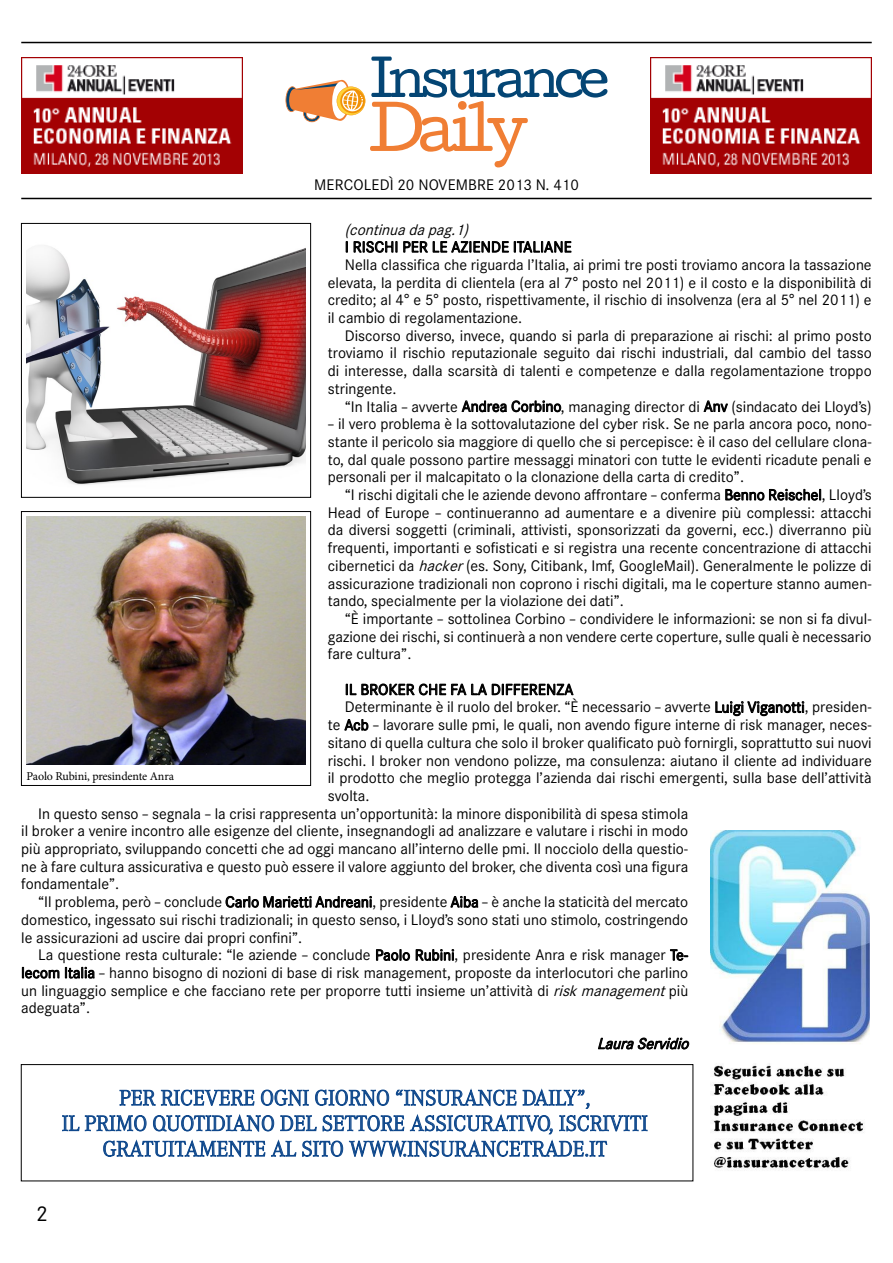
<style>
.page{position:relative;width:893px;height:1263px;background:#fff}
.page>*{position:absolute;margin:0;border:0;box-sizing:border-box;transform-origin:0 0}
.t1{font:300 21px/25.5px "Corporate A";color:#0f488c;text-align:center}
.t2{font:21px "Corporate S";color:#000}
.t3{font:15px/17.7px "Corporate S";color:#000;text-align:justify}
.t4{font:italic 15px "Corporate S";color:#000}
.t5{font:12px "Minion Pro";letter-spacing:-.01em;color:#000}
.s1{font-style:italic}
</style>
<div class="page">
<svg style="left:285px;top:57px;width:322px;height:110px"></svg>
<hr style="left:21px;top:42px;width:851px;height:1px;background:#000">
<hr style="left:21px;top:198px;width:851px;height:1px;background:#000">
<svg style="left:346px;top:241px;width:51px;height:12px"></svg>
<svg style="left:403px;top:241px;width:169px;height:12px"></svg>
<svg style="left:461px;top:400px;width:100px;height:13px"></svg>
<svg style="left:703px;top:400px;width:25px;height:13px"></svg>
<svg style="left:725px;top:488px;width:96px;height:13px"></svg>
<svg style="left:346px;top:683px;width:228px;height:13px"></svg>
<svg style="left:715px;top:701px;width:90px;height:15px"></svg>
<svg style="left:344px;top:719px;width:25px;height:12px"></svg>
<svg style="left:225px;top:895px;width:147px;height:13px"></svg>
<svg style="left:450px;top:896px;width:29px;height:12px"></svg>
<svg style="left:376px;top:949px;width:79px;height:12px"></svg>
<svg style="left:670px;top:949px;width:18px;height:12px"></svg>
<svg style="left:22px;top:966px;width:73px;height:13px"></svg>
<svg style="left:598px;top:1037px;width:92px;height:13px"></svg>
<img style="left:710px;top:830px;width:159px;height:341px">
<div style="left:21px;top:223px;width:290px;height:274px;border:1px solid #000"></div>
<div style="left:21px;top:511px;width:290px;height:275px;border:1px solid #000"></div>
<img style="left:26px;top:245px;width:279px;height:240px">
<img style="left:27px;top:517px;width:279px;height:247px">
<img style="left:21px;top:57px;width:221px;height:116px">
<img style="left:651px;top:57px;width:221px;height:116px">
<svg style="left:62px;top:1088px;width:586px;height:69px"></svg>
<div style="left:21px;top:1064px;width:672px;height:117px;border:1px solid #000"></div>
<p class="t3" style="left:314px;top:176px;width:266px">MERCOLEDÌ 20 NOVEMBRE 2013 N. 410</p>
<p class="t4" style="left:345px;top:220px;width:129px">(continuadapag.1)</p>
<p class="t3" style="left:345px;top:238px;width:228px">I RISCHI PER LE AZIENDE ITALIANE</p>
<p class="t3" style="left:345px;top:256px;width:528px">Nella classifica che riguarda l’Italia, ai primi tre posti troviamo ancora la tassazione</p>
<p class="t3" style="left:328px;top:274px;width:545px">elevata, la perdita di clientela (era al 7° posto nel 2011) e il costo e la disponibilità di</p>
<p class="t3" style="left:328px;top:291px;width:545px">credito; al 4° e 5° posto, rispettivamente, il rischio di insolvenza (era al 5° nel 2011) e</p>
<p class="t3" style="left:328px;top:309px;width:196px">il cambio di regolamentazione.</p>
<p class="t3" style="left:345px;top:327px;width:528px">Discorso diverso, invece, quando si parla di preparazione ai rischi: al primo posto</p>
<p class="t3" style="left:328px;top:344px;width:545px">troviamo il rischio reputazionale seguito dai rischi industriali, dal cambio del tasso</p>
<p class="t3" style="left:328px;top:362px;width:545px">di interesse, dalla scarsità di talenti e competenze e dalla regolamentazione troppo</p>
<p class="t3" style="left:328px;top:380px;width:70px">stringente.</p>
<p class="t3" style="left:345px;top:398px;width:528px">“In Italia – avverte Andrea Corbino, managing director di Anv (sindacato dei Lloyd’s)</p>
<p class="t3" style="left:328px;top:415px;width:545px">– il vero problema è la sottovalutazione del cyber risk. Se ne parla ancora poco, nono&shy;stante il pericolo sia maggiore di quello che si percepisce: è il caso del cellulare clona&shy;to, dal quale possono partire messaggi minatori con tutte le evidenti ricadute penali e personali per il malcapitato o la clonazione della carta di credito”.</p>
<p class="t3" style="left:328px;top:486px;width:545px;text-indent:17px">“I rischi digitali che le aziende devono affrontare – conferma Benno Reischel, Lloyd’s Head of Europe – continueranno ad aumentare e a divenire più complessi: attacchi da diversi soggetti (criminali, attivisti, sponsorizzati da governi, ecc.) diverranno più frequenti, importanti e sofisticati e si registra una recente concentrazione di attacchi cibernetici da <span class="s1">hacker</span>(es. Sony, Citibank, Imf, GoogleMail). Generalmente le polizze di assicurazione tradizionali non coprono i rischi digitali, ma le coperture stanno aumen&shy;tando, specialmente per la violazione dei dati”.</p>
<p class="t3" style="left:328px;top:610px;width:545px;text-indent:17px">“È importante – sottolinea Corbino – condividere le informazioni: se non si fa divul&shy;gazione dei rischi, si continuerà a non vendere certe coperture, sulle quali è necessario fare cultura”.</p>
<p class="t3" style="left:345px;top:681px;width:230px">IL BROKER CHE FA LA DIFFERENZA</p>
<p class="t3" style="left:345px;top:698px;width:528px">Determinante è il ruolo del broker. “È necessario – avverte Luigi Viganotti, presiden-</p>
<p class="t3" style="left:328px;top:716px;width:545px">te Acb – lavorare sulle pmi, le quali, non avendo figure interne di risk manager, neces-</p>
<p class="t3" style="left:328px;top:734px;width:545px">sitano di quella cultura che solo il broker qualificato può fornirgli, soprattutto sui nuovi</p>
<p class="t3" style="left:328px;top:752px;width:545px">rischi. I broker non vendono polizze, ma consulenza: aiutano il cliente ad individuare</p>
<p class="t3" style="left:328px;top:769px;width:545px">il prodotto che meglio protegga l’azienda dai rischi emergenti, sulla base dell’attività</p>
<p class="t3" style="left:328px;top:787px;width:43px">svolta.</p>
<p class="t3" style="left:38px;top:805px;width:651px">In questo senso – segnala – la crisi rappresenta un’opportunità: la minore disponibilità di spesa stimola</p>
<p class="t3" style="left:21px;top:822px;width:668px">il broker a venire incontro alle esigenze del cliente, insegnandogli ad analizzare e valutare i rischi in modo</p>
<p class="t3" style="left:21px;top:840px;width:668px">più appropriato, sviluppando concetti che ad oggi mancano all’interno delle pmi. Il nocciolo della questio-</p>
<p class="t3" style="left:21px;top:858px;width:668px">ne à fare cultura assicurativa e questo può essere il valore aggiunto del broker, che diventa così una figura</p>
<p class="t3" style="left:21px;top:875px;width:100px">fondamentale”.</p>
<p class="t3" style="left:38px;top:893px;width:651px">“Il problema, però – conclude Carlo Marietti Andreani, presidente Aiba – è anche la staticità del mercato</p>
<p class="t3" style="left:21px;top:911px;width:668px">domestico, ingessato sui rischi tradizionali; in questo senso, i Lloyd’s sono stati uno stimolo, costringendo</p>
<p class="t3" style="left:21px;top:929px;width:283px">le assicurazioni ad uscire dai propri confini”.</p>
<p class="t3" style="left:38px;top:946px;width:651px">La questione resta culturale: “le aziende – conclude Paolo Rubini, presidente Anra e risk manager Te-</p>
<p class="t3" style="left:21px;top:964px;width:668px">lecom Italia – hanno bisogno di nozioni di base di risk management, proposte da interlocutori che parlino</p>
<p class="t3" style="left:21px;top:982px;width:668px">un linguaggio semplice e che facciano rete per proporre tutti insieme un’attività di <span class="s1">riskmanagement</span>più</p>
<p class="t3" style="left:21px;top:999px;width:70px">adeguata”.</p>
<p class="t4" style="left:597px;top:1035px;width:98px">LauraServidio</p>
<p class="t5" style="left:27px;top:768px;width:149px">Paolo Rubini, presindente Anra</p>
<h1 class="t1" style="left:62px;top:1085px;width:588px">PER RICEVERE OGNI GIORNO “INSURANCE DAILY”,<br>IL PRIMO QUOTIDIANO DEL SETTORE ASSICURATIVO, ISCRIVITI<br>GRATUITAMENTE AL SITO WWW.INSURANCETRADE.IT</h1>
<h1 class="t2" style="left:36px;top:1201px;width:13px">2</h1>
</div>
